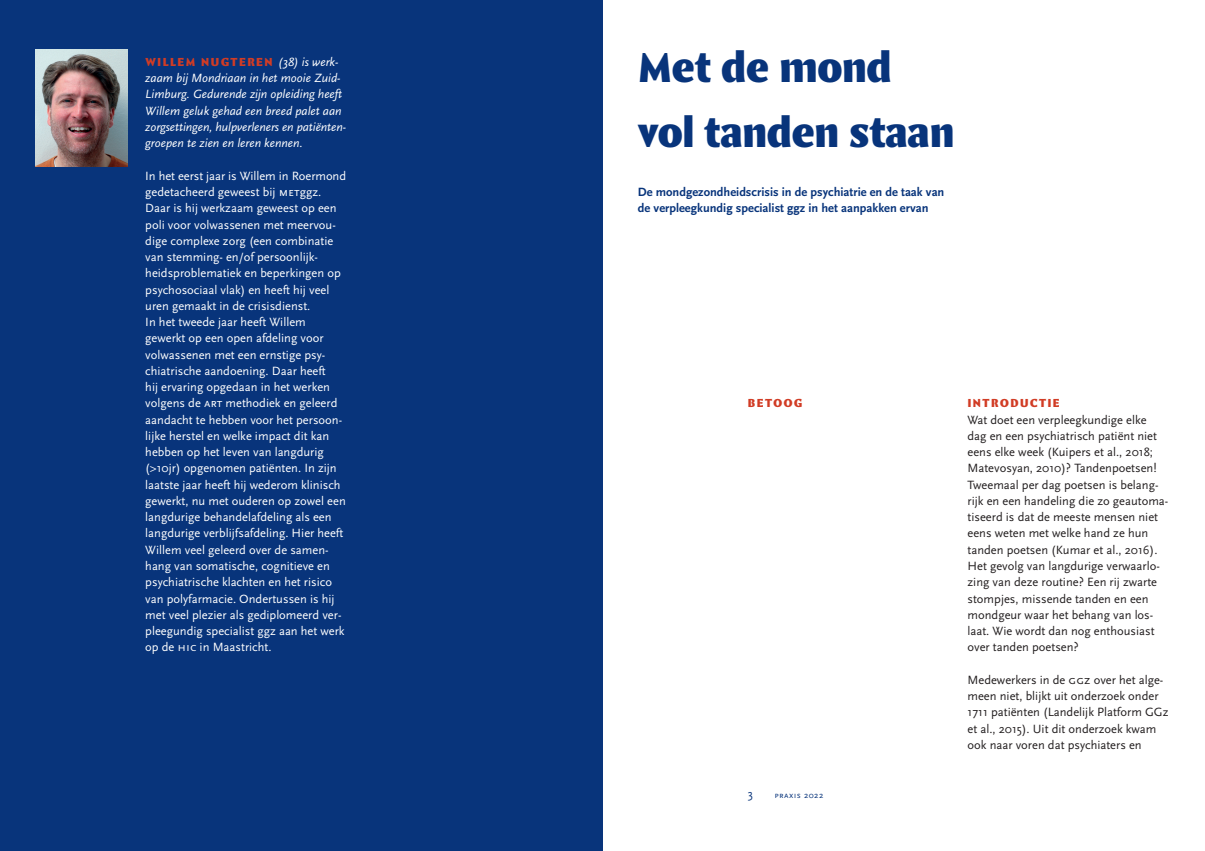
<style>
.page{position:relative;width:1205px;height:851px;background:#fff}
.page>*{position:absolute;margin:0;border:0;box-sizing:border-box;transform-origin:0 0}
.t1{font:900 45px/65px "Comma Base";color:#08347b}
.t2{font:12.5px/16.2px "Scala Sans";color:#fff}
.t3{font:12.5px/16.2px "Scala Sans";color:#231f20}
.t4{font:italic 12.5px/16.2px "Scala Sans";color:#fff}
.t5{font:700 12.5px/16.2px "Scala Sans";color:#08347b}
.t6{font:900 12.5px "Comma Base";letter-spacing:.13em;color:#d13c25}
.t7{font:12.5px "Scala Sans";color:#08347b}
.t8{font:8.75px "Scala Sans Caps";letter-spacing:.05em;color:#08347b}
.s1{font-family:"Scala Sans";font-weight:400;font-style:italic;color:#fff}
.s2{font-family:"Scala Sans Caps"}
.s3{font-family:"Scala Sans"}
</style>
<div class="page">
<div style="left:0;top:0;width:602px;height:850px;background:#08347b"></div>
<img style="left:35px;top:50px;width:93px;height:117px">
<p class="t6" style="left:145px;top:54px;width:194px">WILLEM NUGTEREN <span class="s1">(38) is werk-</span></p>
<p class="t4" style="left:145px;top:70px;width:202px">zaam bij Mondriaan in het mooie Zuid-Limburg. Gedurende zijn opleiding heeft Willem geluk gehad een breed palet aan zorgsettingen, hulpverleners en patiënten&shy;groepen te zien en leren kennen.</p>
<p class="t2" style="left:145px;top:168px;width:202px">In het eerst jaar is Willem in Roermond gedetacheerd geweest bij <span class="s2">met</span>ggz.<br>Daar is hij werkzaam geweest op een poli voor volwassenen met meervou&shy;dige complexe zorg (een combinatie van stemming- en/of persoonlijk&shy;heidsproblematiek en beperkingen op psychosociaal vlak) en heeft hij veel uren gemaakt in de crisisdienst.<br>In het tweede jaar heeft Willem gewerkt op een open afdeling voor volwassenen met een ernstige psy&shy;chiatrische aandoening. Daar heeft<br>hij ervaring opgedaan in het werken volgens de <span class="s2">art</span> methodiek en geleerd aandacht te hebben voor het persoon&shy;lijke herstel en welke impact dit kan hebben op het leven van langdurig (&gt;10jr) opgenomen patiënten. In zijn laatste jaar heeft hij wederom klinisch gewerkt, nu met ouderen op zowel een langdurige behandelafdeling als een langdurige verblijfsafdeling. Hier heeft Willem veel geleerd over de samen&shy;hang van somatische, cognitieve en psychiatrische klachten en het risico van polyfarmacie. Ondertussen is hij met veel plezier als gediplomeerd ver&shy;pleegundig specialist ggz aan het werk op de <span class="s2">hic</span> in Maastricht.</p>
<h1 class="t1" style="left:638px;top:37px;width:318px">MET DE MOND<br>VOL TANDEN STAAN</h1>
<p class="t5" style="left:638px;top:184px;width:308px">De mondgezondheidscrisis in de psychiatrie en de taak van de verpleegkundig specialist ggz in het aanpakken ervan</p>
<p class="t6" style="left:748px;top:396px;width:56px">BETOOG</p>
<p class="t6" style="left:967px;top:396px;width:93px">INTRODUCTIE</p>
<p class="t3" style="left:967px;top:411px;width:202px">Wat doet een verpleegkundige elke dag en een psychiatrisch patiënt niet eens elke week (Kuipers et al., 2018; Matevosyan, 2010)? Tandenpoetsen!<br>Tweemaal per dag poetsen is belang&shy;rijk en een handeling die zo geautoma&shy;tiseerd is dat de meeste mensen niet eens weten met welke hand ze hun tanden poetsen (Kumar et al., 2016).<br>Het gevolg van langdurige verwaarlo&shy;zing van deze routine? Een rij zwarte stompjes, missende tanden en een mondgeur waar het behang van los&shy;laat. Wie wordt dan nog enthousiast over tanden poetsen?</p>
<p class="t3" style="left:967px;top:671px;width:202px">Medewerkers in de <span class="s2">ggz</span> over het alge&shy;meen niet, blijkt uit onderzoek onder 1711 patiënten (Landelijk Platform GGz et al., 2015). Uit dit onderzoek kwam ook naar voren dat psychiaters en</p>
<p class="t7" style="left:748px;top:786px;width:7px">3</p>
<p class="t8" style="left:774px;top:790px;width:50px">praxis <span class="s3">2022</span></p>
</div>
